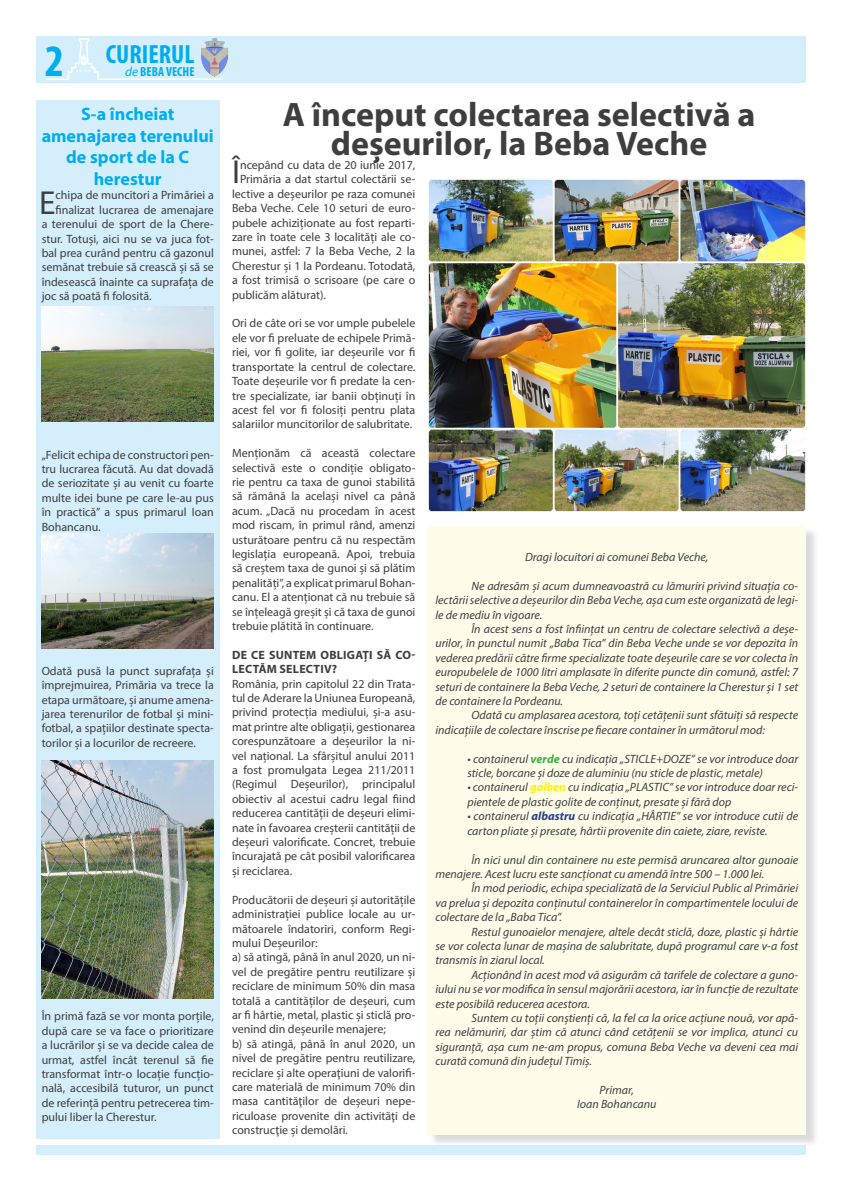
<style>
.page{position:relative;width:842px;height:1191px;background:#fff}
.page>*{position:absolute;margin:0;border:0;box-sizing:border-box;transform-origin:0 0}
.t1{font:700 condensed 45px "Myriad Pro";color:#00aeef}
.t2{font:700 34px "Myriad Pro";color:#3e3e3f}
.t3{font:33.4px "Myriad Pro";color:#3e3e3f}
.t4{font:700 condensed 26.4px "Myriad Pro";color:#00aeef}
.t5{font:700 18px/21.6px "Myriad Pro";color:#00aeef;text-align:center}
.t6{font:700 condensed 13.2px "Myriad Pro";color:#00aeef}
.t7{font:12px/14.4px "Myriad Pro";color:#3e3e3f;text-align:justify}
.t8{font:italic 12px/14.4px "Myriad Pro";color:#3e3e3f;text-align:justify}
.t9{font:700 12px/14.4px "Myriad Pro";letter-spacing:.02em;color:#3e3e3f}
.t10{font:700 3.8px "Myriad Pro";color:#fff}
.s1{font-weight:400;font-style:italic;font-stretch:normal}
.s2{font-weight:700;color:#40ae49}
.s3{font-weight:700;color:#fff101}
.s4{font-weight:700;color:#253f8e}
</style>
<div class="page">
<div style="left:36px;top:36px;width:770px;height:46px;background:#d4effb"></div>
<div style="left:36px;top:1145px;width:770px;height:10px;background:#d4effb"></div>
<svg style="left:46px;top:38px;width:177px;height:42px"></svg>
<img style="left:202px;top:38px;width:25px;height:39px">
<div style="left:36px;top:101px;width:183px;height:1037px;background:#d4effb"></div>
<img style="left:428px;top:179px;width:378px;height:333px">
<div style="left:429px;top:527px;width:390px;height:619px;background:#231f20;opacity:.16"></div>
<div style="left:427px;top:526px;width:379px;height:608px;background:#fffde9"></div>
<img style="left:42px;top:307px;width:172px;height:115px">
<img style="left:42px;top:534px;width:172px;height:115px">
<img style="left:42px;top:761px;width:172px;height:237px">
<p class="t4" style="left:106px;top:38px;width:90px">CURIERUL</p>
<p class="t1" style="left:45px;top:33px;width:21px">2</p>
<p class="t6" style="left:125px;top:64px;width:71px"><span class="s1">de</span> BEBA VECHE</p>
<p class="t10" style="left:76px;top:68px;width:17px">4 VI 1920</p>
<p class="t5" style="left:81px;top:103px;width:95px">S-a încheiat</p>
<p class="t5" style="left:42px;top:124px;width:174px">amenajarea terenului de sport de la C</p>
<p class="t5" style="left:94px;top:167px;width:70px">herestur</p>
<p class="t3" style="left:39px;top:182px;width:18px">E</p>
<p class="t7" style="left:56px;top:188px;width:160px">chipa de muncitori a Primăriei a</p>
<p class="t7" style="left:56px;top:202px;width:160px">finalizat lucrarea de amenajare</p>
<p class="t7" style="left:42px;top:217px;width:174px">a terenului de sport de la Chere-</p>
<p class="t7" style="left:42px;top:231px;width:174px">stur. Totuși, aici nu se va juca fot-</p>
<p class="t7" style="left:42px;top:245px;width:174px">bal prea curând pentru că gazonul</p>
<p class="t7" style="left:42px;top:260px;width:174px">semănat trebuie să crească și să se</p>
<p class="t7" style="left:42px;top:274px;width:174px">îndesească înainte ca suprafața de</p>
<p class="t7" style="left:42px;top:289px;width:111px">joc să poată fi folosită.</p>
<p class="t7" style="left:42px;top:447px;width:174px">„Felicit echipa de constructori pen&shy;tru lucrarea făcută. Au dat dovadă de seriozitate și au venit cu foarte multe idei bune pe care le-au pus în practică” a spus primarul Ioan Bohancanu.</p>
<p class="t7" style="left:42px;top:663px;width:174px">Odată pusă la punct suprafața și împrejmuirea, Primăria va trece la etapa următoare, și anume amena&shy;jarea terenurilor de fotbal și mini&shy;fotbal, a spațiilor destinate specta&shy;torilor și a locurilor de recreere.</p>
<p class="t7" style="left:42px;top:1009px;width:174px">În primă fază se vor monta porțile, după care se va face o prioritizare a lucrărilor și se va decide calea de urmat, astfel încât terenul să fie transformat într-o locație funcțio&shy;nală, accesibilă tuturor, un punct de referință pentru petrecerea tim&shy;pului liber la Cherestur.</p>
<p class="t2" style="left:283px;top:92px;width:474px">A început colectarea selectivă a</p>
<p class="t2" style="left:331px;top:121px;width:378px">deșeurilor, la Beba Veche</p>
<p class="t3" style="left:232px;top:152px;width:9px">Î</p>
<p class="t7" style="left:240px;top:158px;width:177px">ncepând cu data de 20 iunie 2017,</p>
<p class="t7" style="left:240px;top:172px;width:177px">Primăria a dat startul colectării se-</p>
<p class="t7" style="left:232px;top:186px;width:185px">lective a deșeurilor pe raza comunei</p>
<p class="t7" style="left:232px;top:201px;width:185px">Beba Veche. Cele 10 seturi de euro-</p>
<p class="t7" style="left:232px;top:215px;width:185px">pubele achiziționate au fost reparti-</p>
<p class="t7" style="left:232px;top:230px;width:185px">zare în toate cele 3 localități ale co-</p>
<p class="t7" style="left:232px;top:244px;width:185px">munei, astfel: 7 la Beba Veche, 2 la</p>
<p class="t7" style="left:232px;top:258px;width:185px">Cherestur și 1 la Pordeanu. Totodată,</p>
<p class="t7" style="left:232px;top:273px;width:185px">a fost trimisă o scrisoare (pe care o</p>
<p class="t7" style="left:232px;top:287px;width:96px">publicăm alăturat).</p>
<p class="t7" style="left:232px;top:316px;width:185px">Ori de câte ori se vor umple pubelele ele vor fi preluate de echipele Primă&shy;riei, vor fi golite, iar deșeurile vor fi transportate la centrul de colectare.<br>Toate deșeurile vor fi predate la cen&shy;tre specializate, iar banii obținuți în acest fel vor fi folosiți pentru plata salariilor muncitorilor de salubritate.</p>
<p class="t7" style="left:232px;top:446px;width:185px">Menționăm că această colectare selectivă este o condiție obligato&shy;rie pentru ca taxa de gunoi stabilită să rămână la același nivel ca până acum. „Dacă nu procedam în acest mod riscam, în primul rând, amenzi usturătoare pentru că nu respectăm legislația europeană. Apoi, trebuia să creștem taxa de gunoi și să plătim penalități”, a explicat primarul Bohan&shy;canu. El a atenționat că nu trebuie să se înțeleagă greșit și că taxa de gunoi trebuie plătită în continuare.</p>
<p class="t9" style="left:232px;top:647px;width:185px">DE CE SUNTEM OBLIGAȚI SĂ CO-<br>LECTĂM SELECTIV?</p>
<p class="t7" style="left:232px;top:676px;width:185px">România, prin capitolul 22 din Trata&shy;tul de Aderare la Uniunea Europeană, privind protecția mediului, și-a asu&shy;mat printre alte obligații, gestionarea corespunzătoare a deșeurilor la ni&shy;vel național. La sfârșitul anului 2011 a fost promulgata Legea 211/2011 (Regimul Deșeurilor), principalul obiectiv al acestui cadru legal fiind reducerea cantității de deșeuri elimi&shy;nate în favoarea creșterii cantității de deșeuri valorificate. Concret, trebuie încurajată pe cât posibil valorificarea și reciclarea.</p>
<p class="t7" style="left:232px;top:892px;width:185px">Producătorii de deșeuri şi autoritățile administrației publice locale au ur&shy;mătoarele îndatoriri, conform Regi&shy;mului Deșeurilor:</p>
<p class="t7" style="left:232px;top:950px;width:185px">a) să atingă, până în anul 2020, un ni&shy;vel de pregătire pentru reutilizare și reciclare de minimum 50% din masa totală a cantităților de deşeuri, cum ar fi hârtie, metal, plastic şi sticlă pro&shy;venind din deşeurile menajere;</p>
<p class="t7" style="left:232px;top:1036px;width:185px">b) să atingă, până în anul 2020, un nivel de pregătire pentru reutilizare, reciclare şi alte operaţiuni de valorifi&shy;care materială de minimum 70% din masa cantităţilor de deşeuri nepe&shy;riculoase provenite din activităţi de construcţie şi demolări.</p>
<p class="t8" style="left:525px;top:549px;width:185px">Dragi locuitori ai comunei Beba Veche,</p>
<p class="t8" style="left:435px;top:578px;width:364px;text-indent:36px">Ne adresăm și acum dumneavoastră cu lămuriri privind situația co&shy;lectării selective a deșeurilor din Beba Veche, așa cum este organizată de legi&shy;le de mediu în vigoare.</p>
<p class="t8" style="left:435px;top:621px;width:364px;text-indent:36px">În acest sens a fost înființat un centru de colectare selectivă a deșe&shy;urilor, în punctul numit „Baba Tica” din Beba Veche unde se vor depozita în vederea predării către firme specializate toate deșeurile care se vor colecta în europubelele de 1000 litri amplasate în diferite puncte din comună, astfel: 7 seturi de containere la Beba Veche, 2 seturi de containere la Cherestur și 1 set de containere la Pordeanu.</p>
<p class="t8" style="left:435px;top:708px;width:364px;text-indent:36px">Odată cu amplasarea acestora, toți cetățenii sunt sfătuiți să respecte indicațiile de colectare înscrise pe fiecare container în următorul mod:</p>
<p class="t8" style="left:467px;top:751px;width:332px">• containerul <span class="s2">verde</span> cu indicația „STICLE+DOZE” se vor introduce doar sticle, borcane și doze de aluminiu (nu sticle de plastic, metale)</p>
<p class="t8" style="left:467px;top:780px;width:332px">• containerul <span class="s3">galben</span> cu indicația „PLASTIC” se vor introduce doar reci&shy;pientele de plastic golite de conținut, presate și fără dop</p>
<p class="t8" style="left:467px;top:809px;width:332px">• containerul <span class="s4">albastru</span> cu indicația „HÂRTIE” se vor introduce cutii de carton pliate și presate, hârtii provenite din caiete, ziare, reviste.</p>
<p class="t8" style="left:435px;top:852px;width:364px;text-indent:36px">În nici unul din containere nu este permisă aruncarea altor gunoaie menajere. Acest lucru este sancționat cu amendă între 500 – 1.000 lei.</p>
<p class="t8" style="left:435px;top:881px;width:364px;text-indent:36px">În mod periodic, echipa specializată de la Serviciul Public al Primăriei va prelua și depozita conținutul containerelor în compartimentele locului de colectare de la „Baba Tica”.</p>
<p class="t8" style="left:435px;top:924px;width:364px;text-indent:36px">Restul gunoaielor menajere, altele decât sticlă, doze, plastic și hârtie se vor colecta lunar de mașina de salubritate, după programul care v-a fost transmis în ziarul local.</p>
<p class="t8" style="left:435px;top:967px;width:364px;text-indent:36px">Acționând în acest mod vă asigurăm că tarifele de colectare a guno&shy;iului nu se vor modifica în sensul majorării acestora, iar în funcție de rezultate este posibilă reducerea acestora.</p>
<p class="t8" style="left:435px;top:1010px;width:364px;text-indent:36px">Suntem cu toții conștienți că, la fel ca la orice acțiune nouă, vor apă&shy;rea nelămuriri, dar știm că atunci când cetățenii se vor implica, atunci cu siguranță, așa cum ne-am propus, comuna Beba Veche va deveni cea mai curată comună din județul Timiș.</p>
<p class="t8" style="left:600px;top:1082px;width:36px">Primar,</p>
<p class="t8" style="left:577px;top:1097px;width:81px">Ioan Bohancanu</p>
</div>
